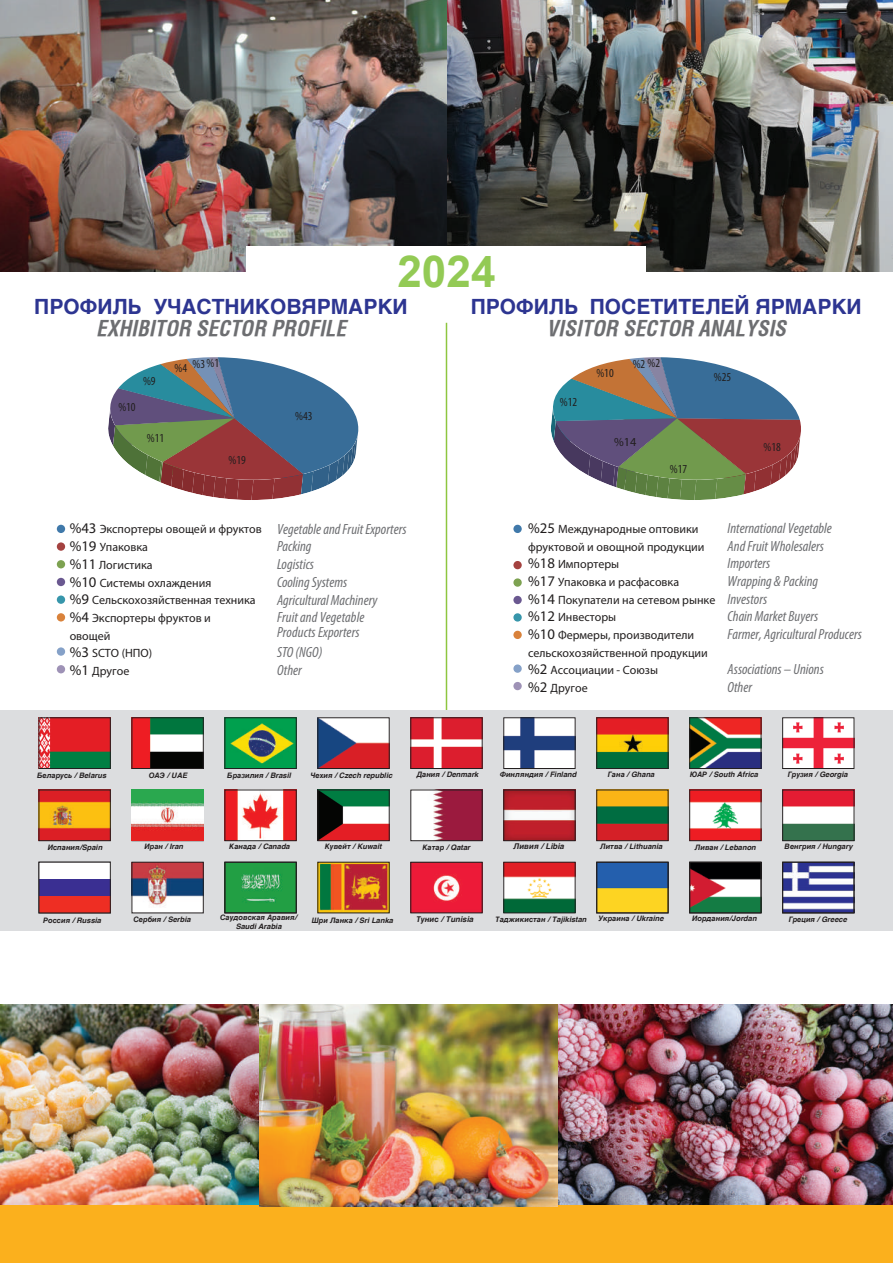
<style>
.page{position:relative;width:893px;height:1263px;background:#fff}
.page>*{position:absolute;margin:0;border:0;box-sizing:border-box;transform-origin:0 0}
.t1{font:700 44.1px "Arial";color:#93ca55}
.t2{font:700 21px "Helvetica";color:#2d3591}
.t3{font:21px "Helvetica Con Bold Obl Turk";color:#6d6e71}
.t4{font:italic condensed 14.7px/17.7px "Myriad Pro";color:#6d6e71}
.t5{font:condensed 12.3px "Myriad Pro";color:#211e1e}
.t6{font:12.3px "Myriad Pro";color:#211e1e}
.t7{font:12px/17.7px "Myriad Pro";color:#211e1e}
.t8{font:italic 700 7.95px "Helvetica";color:#231f20}
.t9{font:italic 700 7.5px/9px "Helvetica";color:#231f20;text-align:center}
.s1{font-size:14.7px}
</style>
<div class="page">
<img style="left:0;top:0;width:893px;height:271px">
<div style="left:57px;top:525px;width:8px;height:8px;background:#4079aa;border-radius:50%"></div>
<div style="left:57px;top:542px;width:8px;height:9px;background:#a44240;border-radius:50%"></div>
<div style="left:57px;top:560px;width:8px;height:8px;background:#7da251;border-radius:50%"></div>
<div style="left:57px;top:578px;width:8px;height:8px;background:#6a5890;border-radius:50%"></div>
<div style="left:57px;top:595px;width:8px;height:9px;background:#3796ab;border-radius:50%"></div>
<div style="left:57px;top:613px;width:8px;height:8px;background:#d9823b;border-radius:50%"></div>
<div style="left:57px;top:647px;width:8px;height:9px;background:#85a1c8;border-radius:50%"></div>
<div style="left:57px;top:665px;width:8px;height:8px;background:#9e92b6;border-radius:50%"></div>
<hr style="left:446px;top:323px;width:1px;height:409px;background:#8ec640">
<svg style="left:108px;top:357px;width:251px;height:143px"></svg>
<svg style="left:551px;top:357px;width:250px;height:143px"></svg>
<div style="left:513px;top:525px;width:9px;height:8px;background:#4079aa;border-radius:50%"></div>
<div style="left:513px;top:561px;width:9px;height:8px;background:#a44240;border-radius:50%"></div>
<div style="left:513px;top:578px;width:9px;height:9px;background:#7da251;border-radius:50%"></div>
<div style="left:513px;top:596px;width:9px;height:8px;background:#6a5890;border-radius:50%"></div>
<div style="left:513px;top:613px;width:9px;height:9px;background:#3796ab;border-radius:50%"></div>
<div style="left:513px;top:631px;width:9px;height:8px;background:#d9823b;border-radius:50%"></div>
<div style="left:513px;top:664px;width:9px;height:9px;background:#85a1c8;border-radius:50%"></div>
<div style="left:513px;top:682px;width:9px;height:8px;background:#9e92b6;border-radius:50%"></div>
<div style="left:247px;top:247px;width:399px;height:42px;background:#fff"></div>
<div style="left:0;top:1205px;width:893px;height:58px;background:#fbb01d"></div>
<img style="left:0;top:1004px;width:259px;height:201px">
<img style="left:558px;top:1004px;width:335px;height:201px">
<div style="left:0;top:710px;width:893px;height:220px;background:#dcdddf"></div>
<img style="left:226px;top:719px;width:69px;height:48px">
<div style="left:224px;top:717px;width:73px;height:52px;border:1px solid #231f20"></div>
<img style="left:226px;top:864px;width:69px;height:47px">
<div style="left:224px;top:862px;width:73px;height:51px;border:1px solid #231f20"></div>
<img style="left:226px;top:791px;width:69px;height:48px">
<div style="left:224px;top:789px;width:73px;height:52px;border:1px solid #231f20"></div>
<img style="left:319px;top:719px;width:69px;height:48px">
<div style="left:317px;top:717px;width:73px;height:52px;border:1px solid #231f20"></div>
<img style="left:319px;top:864px;width:69px;height:47px">
<img style="left:319px;top:791px;width:69px;height:48px">
<div style="left:317px;top:789px;width:73px;height:52px;border:1px solid #231f20"></div>
<img style="left:412px;top:719px;width:69px;height:48px">
<div style="left:410px;top:717px;width:73px;height:52px;border:1px solid #231f20"></div>
<img style="left:412px;top:864px;width:69px;height:47px">
<div style="left:410px;top:862px;width:73px;height:51px;border:1px solid #231f20"></div>
<img style="left:412px;top:791px;width:69px;height:48px">
<div style="left:410px;top:789px;width:73px;height:52px;border:1px solid #231f20"></div>
<img style="left:505px;top:719px;width:69px;height:48px">
<div style="left:503px;top:717px;width:73px;height:52px;border:1px solid #231f20"></div>
<img style="left:505px;top:864px;width:69px;height:47px">
<div style="left:503px;top:862px;width:73px;height:51px;border:1px solid #231f20"></div>
<img style="left:505px;top:791px;width:69px;height:48px">
<div style="left:503px;top:789px;width:73px;height:52px;border:1px solid #231f20"></div>
<img style="left:598px;top:719px;width:68px;height:48px">
<div style="left:596px;top:717px;width:72px;height:52px;border:1px solid #231f20"></div>
<img style="left:598px;top:864px;width:68px;height:47px">
<div style="left:596px;top:862px;width:72px;height:51px;border:1px solid #231f20"></div>
<img style="left:598px;top:791px;width:68px;height:48px">
<div style="left:596px;top:789px;width:72px;height:52px;border:1px solid #231f20"></div>
<img style="left:691px;top:719px;width:68px;height:48px">
<div style="left:689px;top:717px;width:72px;height:52px;border:1px solid #231f20"></div>
<img style="left:691px;top:864px;width:68px;height:47px">
<div style="left:689px;top:862px;width:72px;height:51px;border:1px solid #231f20"></div>
<img style="left:691px;top:791px;width:68px;height:48px">
<div style="left:689px;top:789px;width:72px;height:52px;border:1px solid #231f20"></div>
<img style="left:784px;top:719px;width:68px;height:48px">
<div style="left:782px;top:717px;width:72px;height:52px;border:1px solid #231f20"></div>
<img style="left:784px;top:864px;width:68px;height:47px">
<div style="left:782px;top:862px;width:72px;height:51px;border:1px solid #231f20"></div>
<img style="left:784px;top:791px;width:68px;height:48px">
<div style="left:782px;top:789px;width:72px;height:52px;border:1px solid #231f20"></div>
<img style="left:41px;top:719px;width:68px;height:48px">
<div style="left:39px;top:717px;width:72px;height:52px;border:1px solid #231f20"></div>
<div style="left:39px;top:862px;width:71px;height:17px;background:#fff"></div>
<div style="left:39px;top:879px;width:71px;height:17px;background:#3a2f92"></div>
<div style="left:39px;top:896px;width:71px;height:17px;background:#ee2e23"></div>
<img style="left:41px;top:791px;width:68px;height:48px">
<div style="left:39px;top:789px;width:72px;height:52px;border:1px solid #231f20"></div>
<img style="left:133px;top:719px;width:69px;height:48px">
<div style="left:131px;top:717px;width:73px;height:52px;border:1px solid #231f20"></div>
<img style="left:133px;top:864px;width:69px;height:47px">
<div style="left:131px;top:862px;width:73px;height:51px;border:1px solid #231f20"></div>
<img style="left:132px;top:790px;width:71px;height:51px">
<img style="left:259px;top:1004px;width:299px;height:202px">
<h1 class="t1" style="left:397px;top:243px;width:100px">2024</h1>
<h2 class="t2" style="left:34px;top:290px;width:375px">ПРОФИЛЬ УЧАСТНИКОВЯРМАРКИ</h2>
<h2 class="t3" style="left:96px;top:316px;width:251px">EXHIBITOR SECTOR PROFILE</h2>
<h2 class="t2" style="left:471px;top:290px;width:392px">ПРОФИЛЬ ПОСЕТИТЕЛЕЙ ЯРМАРКИ</h2>
<h2 class="t3" style="left:547px;top:316px;width:241px">VISITOR SECTOR ANALYSIS</h2>
<h3 class="t5" style="left:143px;top:373px;width:14px">%9</h3>
<h3 class="t5" style="left:175px;top:356px;width:46px">%4 %3%1</h3>
<h3 class="t5" style="left:596px;top:366px;width:19px">%10</h3>
<h3 class="t5" style="left:633px;top:356px;width:29px">%2 %2</h3>
<h3 class="t5" style="left:714px;top:369px;width:19px">%25</h3>
<h3 class="t5" style="left:118px;top:400px;width:19px">%10</h3>
<h3 class="t5" style="left:295px;top:409px;width:19px">%43</h3>
<h3 class="t5" style="left:560px;top:394px;width:19px">%12</h3>
<h3 class="t5" style="left:147px;top:430px;width:19px">%11</h3>
<h3 class="t6" style="left:614px;top:434px;width:24px">%14</h3>
<h3 class="t5" style="left:763px;top:440px;width:19px">%18</h3>
<h3 class="t5" style="left:229px;top:453px;width:19px">%19</h3>
<h3 class="t5" style="left:670px;top:462px;width:19px">%17</h3>
<h3 class="t7" style="left:70px;top:520px;width:194px"><span class="s1">%43</span> Экспортеры овощей и фруктов <span class="s1">%19</span> Упаковка<br><span class="s1">%11</span> Логистика<br><span class="s1">%10</span> Системы охлаждения<br><span class="s1">%9</span> Сельскохозяйственная техника <span class="s1">%4</span> Экспортеры фруктов и<br>овощей<br><span class="s1">%3</span> SСТО (НПО)<br><span class="s1">%1</span> Другое</h3>
<h3 class="t4" style="left:277px;top:520px;width:131px">Vegetable and Fruit Exporters<br>Packing<br>Logistics<br>Cooling Systems<br>Agricultural Machinery<br>Fruit and Vegetable</h3>
<h3 class="t4" style="left:277px;top:622px;width:84px;line-height:20.2px">Products Exporters<br>STO (NGO)</h3>
<h3 class="t4" style="left:277px;top:661px;width:26px">Other</h3>
<p class="t7" style="left:528px;top:520px;width:189px"><span class="s1">%25</span> Международные оптовики фруктовой и овощной продукции <span class="s1">%18</span> Импортеры<br><span class="s1">%17</span> Упаковка и расфасовка<br><span class="s1">%14</span> Покупатели на сетевом рынке <span class="s1">%12</span> Инвесторы<br><span class="s1">%10</span> Фермеры, производители сельскохозяйственной продукции <span class="s1">%2</span> Ассоциации - Союзы<br><span class="s1">%2</span> Другое</p>
<h3 class="t4" style="left:728px;top:519px;width:136px">International Vegetable<br>And Fruit Wholesalers<br>Importers<br>Wrapping &amp; Packing<br>Investors<br>Chain Market Buyers<br>Farmer, Agricultural Producers</h3>
<h3 class="t4" style="left:728px;top:660px;width:98px">Associations – Unions<br>Other</h3>
<p class="t9" style="left:37px;top:770px;width:71px">Беларусь / Belarus</p>
<p class="t9" style="left:48px;top:843px;width:56px">Испания/Spain</p>
<p class="t9" style="left:417px;top:769px;width:63px">Дания / Denmark</p>
<p class="t9" style="left:690px;top:769px;width:69px">ЮАР / South Africa</p>
<p class="t9" style="left:500px;top:769px;width:78px">Финляндия / Finland</p>
<p class="t9" style="left:608px;top:769px;width:48px">Гана / Ghana</p>
<p class="t9" style="left:149px;top:771px;width:40px">ОАЭ / UAE</p>
<p class="t9" style="left:788px;top:770px;width:61px">Грузия / Georgia</p>
<p class="t9" style="left:227px;top:771px;width:65px">Бразилия / Brasil</p>
<p class="t9" style="left:311px;top:771px;width:83px">Чехия / Czech republic</p>
<p class="t9" style="left:144px;top:841px;width:40px">Иран / Iran</p>
<p class="t9" style="left:229px;top:842px;width:62px">Канада / Canada</p>
<p class="t9" style="left:325px;top:842px;width:58px">Кувейт / Kuwait</p>
<p class="t9" style="left:423px;top:842px;width:49px">Катар / Qatar</p>
<p class="t8" style="left:514px;top:840px;width:52px">Ливия / Libia</p>
<p class="t9" style="left:600px;top:842px;width:64px">Литва / Lithuania</p>
<p class="t9" style="left:695px;top:842px;width:62px">Ливан / Lebanon</p>
<p class="t9" style="left:785px;top:842px;width:69px">Венгрия / Hungary</p>
<p class="t9" style="left:43px;top:916px;width:59px">Россия / Russia</p>
<p class="t9" style="left:134px;top:915px;width:59px">Сербия / Serbia</p>
<p class="t9" style="left:220px;top:913px;width:78px">Саудовская Аравия/<br>Saudi Arabia</p>
<p class="t9" style="left:599px;top:913px;width:67px">Украина / Ukraine</p>
<p class="t9" style="left:692px;top:914px;width:66px">Иордания/Jordan</p>
<p class="t9" style="left:789px;top:915px;width:60px">Греция / Greece</p>
<p class="t8" style="left:416px;top:913px;width:58px">Тунис / Tunisia</p>
<p class="t9" style="left:496px;top:915px;width:92px">Таджикистан / Tajikistan</p>
<p class="t9" style="left:312px;top:915px;width:83px">Шри Ланка / Sri Lanka</p>
</div>
